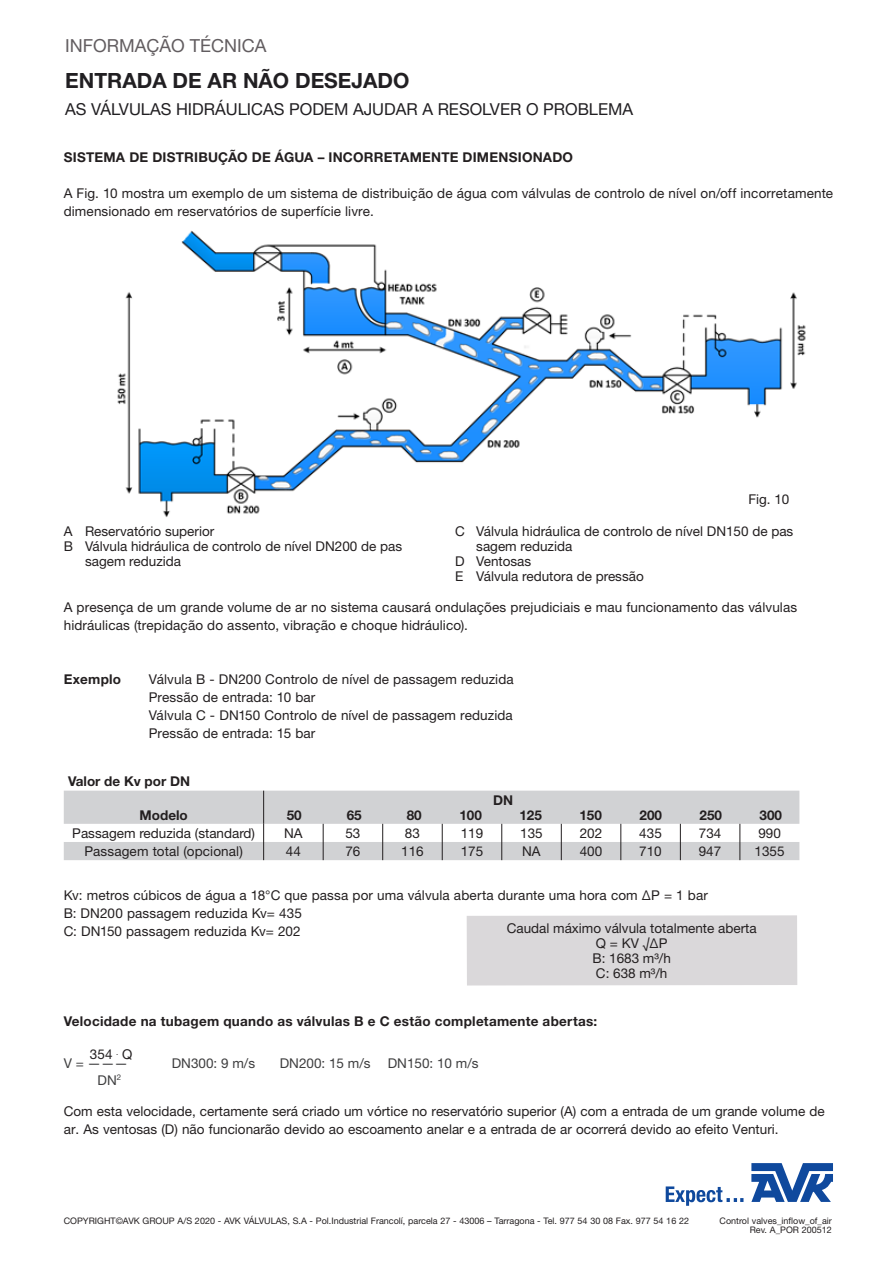
<style>
.page{position:relative;width:893px;height:1263px;background:#fff}
.page>*{position:absolute;margin:0;border:0;box-sizing:border-box;transform-origin:0 0}
.t1{font:700 21px "Helvetica Neue LT Pro";color:#211f22}
.t2{font:18px "Helvetica Neue LT Pro";color:#625d60}
.t3{font:16.5px "Helvetica Neue LT Pro";color:#211f22}
.BODY_COPY{font:13.5px/18px "Helvetica Neue LT Pro";letter-spacing:.005em;color:#231f20}
.BODY_COPY-2{font:700 13.5px "Helvetica Neue LT Pro";letter-spacing:.015em;color:#231f20}
.Body_Copy{font:13.5px "Helvetica Neue LT Pro";color:#231f20}
.Body_Copy-2{font:700 13.5px "Helvetica Neue LT Pro";color:#231f20}
.BODY_COPY-3{font:13.5px "Helvetica Neue LT Pro";color:#3e3e3f}
.body_uden_linie{font:13.5px "Helvetica Neue LT Pro";letter-spacing:.01em;color:#231f20}
.t4{font:9px/9px "Helvetica Neue LT Pro";color:#231f20;text-align:right}
.s1{font-family:"Arial"}
</style>
<div class="page">
<svg style="left:751px;top:1163px;width:82px;height:39px"></svg>
<svg style="left:666px;top:1186px;width:77px;height:20px"></svg>
<svg style="left:64px;top:791px;width:735px;height:69px;fill:#d1d2d4"></svg>
<hr style="left:263px;top:791px;width:1px;height:33px;background:#231f20">
<svg style="left:263px;top:824px;width:1px;height:36px"></svg>
<svg style="left:323px;top:824px;width:1px;height:36px"></svg>
<svg style="left:382px;top:824px;width:1px;height:36px"></svg>
<svg style="left:442px;top:824px;width:1px;height:36px"></svg>
<svg style="left:501px;top:824px;width:1px;height:36px"></svg>
<svg style="left:561px;top:824px;width:1px;height:36px"></svg>
<svg style="left:621px;top:824px;width:1px;height:36px"></svg>
<svg style="left:680px;top:824px;width:1px;height:36px"></svg>
<svg style="left:740px;top:824px;width:1px;height:36px"></svg>
<div style="left:467px;top:915px;width:330px;height:70px;background:#dad8da"></div>
<img style="left:117px;top:230px;width:689px;height:287px">
<h2 class="t2" style="left:65px;top:35px;width:203px">INFORMAÇÃO TÉCNICA</h2>
<h1 class="t1" style="left:65px;top:68px;width:346px">ENTRADA DE AR NÃO DESEJADO</h1>
<p class="t3" style="left:65px;top:100px;width:569px">AS VÁLVULAS HIDRÁULICAS PODEM AJUDAR A RESOLVER O PROBLEMA</p>
<p class="BODY_COPY-2" style="left:64px;top:149px;width:511px">SISTEMA DE DISTRIBUÇÃO DE ÁGUA – INCORRETAMENTE DIMENSIONADO</p>
<p class="BODY_COPY" style="left:64px;top:184px;width:771px">A Fig. 10 mostra um exemplo de um sistema de distribuição de água com válvulas de controlo de nível on/off incorretamente dimensionado em reservatórios de superfície livre.</p>
<p class="BODY_COPY" style="left:64px;top:522px;width:152px">A Reservatório superior</p>
<p class="BODY_COPY" style="left:85px;top:539px;width:319px;line-height:15px;text-indent:-21px">B Válvula hidráulica de controlo de nível DN200 de pas sagem reduzida</p>
<p class="BODY_COPY" style="left:748px;top:490px;width:43px">Fig. 10</p>
<p class="BODY_COPY" style="left:476px;top:524px;width:319px;line-height:15px;text-indent:-21px">C Válvula hidráulica de controlo de nível DN150 de pas sagem reduzida</p>
<p class="BODY_COPY" style="left:455px;top:552px;width:78px">D Ventosas</p>
<p class="BODY_COPY" style="left:455px;top:567px;width:190px">E Válvula redutora de pressão</p>
<p class="BODY_COPY" style="left:64px;top:598px;width:735px">A presença de um grande volume de ar no sistema causará ondulações prejudiciais e mau funcionamento das válvulas hidráulicas (trepidação do assento, vibração e choque hidráulico).</p>
<p class="BODY_COPY-2" style="left:64px;top:671px;width:59px">Exemplo</p>
<p class="BODY_COPY" style="left:149px;top:670px;width:366px">Válvula B - DN200 Controlo de nível de passagem reduzida</p>
<p class="BODY_COPY" style="left:149px;top:688px;width:168px">Pressão de entrada: 10 bar</p>
<p class="BODY_COPY" style="left:149px;top:706px;width:366px">Válvula C - DN150 Controlo de nível de passagem reduzida</p>
<p class="BODY_COPY" style="left:149px;top:724px;width:168px">Pressão de entrada: 15 bar</p>
<p class="Body_Copy-2" style="left:68px;top:773px;width:124px">Valor de Kv por DN</p>
<p class="Body_Copy-2" style="left:140px;top:806px;width:50px">Modelo</p>
<p class="Body_Copy-2" style="left:493px;top:791px;width:22px">DN</p>
<p class="Body_Copy-2" style="left:287px;top:806px;width:17px">50</p>
<p class="Body_Copy-2" style="left:347px;top:806px;width:17px">65</p>
<p class="Body_Copy-2" style="left:407px;top:806px;width:17px">80</p>
<p class="Body_Copy-2" style="left:459px;top:806px;width:24px">100</p>
<p class="Body_Copy-2" style="left:519px;top:806px;width:24px">125</p>
<p class="Body_Copy-2" style="left:579px;top:806px;width:24px">150</p>
<p class="Body_Copy-2" style="left:639px;top:806px;width:24px">200</p>
<p class="Body_Copy-2" style="left:699px;top:806px;width:24px">250</p>
<p class="Body_Copy-2" style="left:760px;top:806px;width:24px">300</p>
<p class="Body_Copy" style="left:72px;top:825px;width:184px">Passagem reduzida (standard)</p>
<p class="Body_Copy" style="left:284px;top:825px;width:20px">NA</p>
<p class="Body_Copy" style="left:345px;top:825px;width:17px">53</p>
<p class="Body_Copy" style="left:405px;top:825px;width:17px">83</p>
<p class="Body_Copy" style="left:461px;top:825px;width:24px">119</p>
<p class="Body_Copy" style="left:520px;top:825px;width:24px">135</p>
<p class="Body_Copy" style="left:580px;top:825px;width:24px">202</p>
<p class="Body_Copy" style="left:639px;top:825px;width:24px">435</p>
<p class="Body_Copy" style="left:699px;top:825px;width:24px">734</p>
<p class="Body_Copy" style="left:758px;top:825px;width:24px">990</p>
<p class="body_uden_linie" style="left:84px;top:843px;width:160px">Passagem total (opcional)</p>
<p class="Body_Copy" style="left:286px;top:843px;width:17px">44</p>
<p class="Body_Copy" style="left:345px;top:843px;width:17px">76</p>
<p class="Body_Copy" style="left:401px;top:843px;width:24px">116</p>
<p class="Body_Copy" style="left:461px;top:843px;width:24px">175</p>
<p class="Body_Copy" style="left:522px;top:843px;width:20px">NA</p>
<p class="Body_Copy" style="left:580px;top:843px;width:24px">400</p>
<p class="Body_Copy" style="left:639px;top:843px;width:24px">710</p>
<p class="Body_Copy" style="left:699px;top:843px;width:24px">947</p>
<p class="Body_Copy" style="left:755px;top:843px;width:32px">1355</p>
<p class="BODY_COPY" style="left:64px;top:886px;width:646px">Kv: metros cúbicos de água a 18°C que passa por uma válvula aberta durante uma hora com ΔP = 1 bar</p>
<p class="BODY_COPY" style="left:64px;top:904px;width:240px">B: DN200 passagem reduzida Kv= 435</p>
<p class="BODY_COPY" style="left:64px;top:922px;width:239px">C: DN150 passagem reduzida Kv= 202</p>
<p class="BODY_COPY" style="left:507px;top:919px;width:252px">Caudal máximo válvula totalmente aberta</p>
<p class="BODY_COPY" style="left:596px;top:934px;width:73px">Q = KV √ΔP</p>
<p class="BODY_COPY" style="left:592px;top:949px;width:80px">B: 1683 m³/h</p>
<p class="BODY_COPY" style="left:596px;top:964px;width:73px">C: 638 m³/h</p>
<p class="BODY_COPY-2" style="left:64px;top:1013px;width:535px">Velocidade na tubagem quando as válvulas B e C estão completamente abertas:</p>
<p class="BODY_COPY" style="left:90px;top:1045px;width:44px">354 <sup>.</sup> Q</p>
<p class="BODY_COPY-3" style="left:64px;top:1055px;width:66px">V = ———</p>
<p class="BODY_COPY-3" style="left:172px;top:1055px;width:85px">DN300: 9 m/s</p>
<p class="BODY_COPY-3" style="left:280px;top:1055px;width:92px">DN200: 15 m/s</p>
<p class="BODY_COPY-3" style="left:388px;top:1055px;width:92px">DN150: 10 m/s</p>
<p class="BODY_COPY-3" style="left:98px;top:1072px;width:25px">DN<sup>2</sup></p>
<p class="BODY_COPY" style="left:64px;top:1102px;width:762px">Com esta velocidade, certamente será criado um vórtice no reservatório superior (A) com a entrada de um grande volume de ar. As ventosas (D) não funcionarão devido ao escoamento an<span class="s1">e</span>lar e a entrada de ar ocorrerá devido ao efeito Venturi.</p>
<p class="t4" style="left:64px;top:1216px;width:627px">COPYRIGHT©AVK GROUP A/S 2020 - AVK VÁLVULAS, S.A - Pol.Industrial Francolí, parcela 27 - 43006 – Tarragona - Tel. 977 54 30 08 Fax. 977 54 16 22</p>
<p class="t4" style="left:720px;top:1216px;width:114px">Control valves_inflow_of_air<br>Rev. A_POR 200512</p>
</div>
